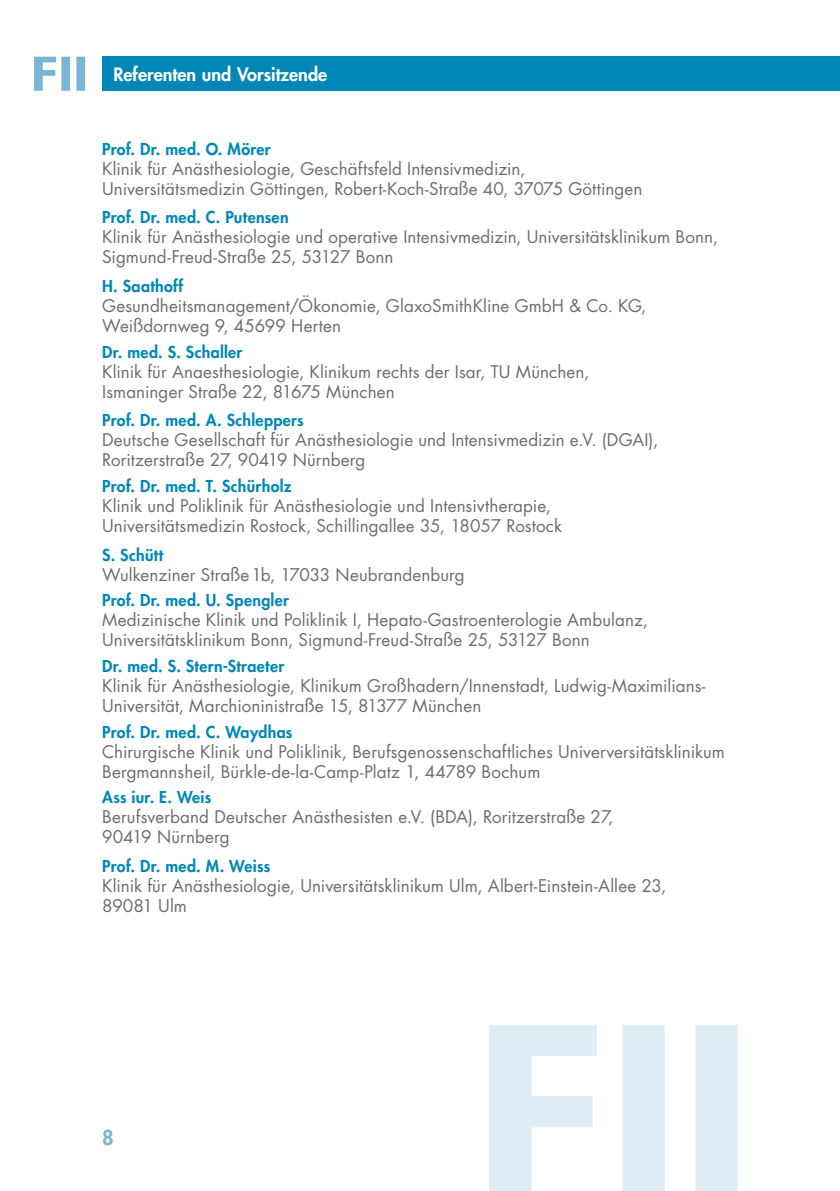
<style>
.page{position:relative;width:840px;height:1191px;background:#fff}
.page>*{position:absolute;margin:0;border:0;box-sizing:border-box;transform-origin:0 0}
.t1{font:800 20px "Futura";color:#7ab5d6}
.t2{font:800 18px "Futura";color:#fff}
.t3{font:17px/20px "Futura";letter-spacing:.005em;color:#6c6d70}
.t4{font:800 16px "Futura";letter-spacing:.02em;color:#0087b8}
</style>
<div class="page">
<div style="left:102px;top:57px;width:737px;height:34px;background:#0087b8"></div>
<svg style="left:34px;top:57px;width:51px;height:34px"></svg>
<svg style="left:489px;top:1025px;width:248px;height:166px;fill:#e1edf5"></svg>
<p class="t2" style="left:113px;top:62px;width:215px">Referenten und Vorsitzende</p>
<p class="t4" style="left:102px;top:138px;width:170px">Prof. Dr. med. O. Mörer</p>
<p class="t3" style="left:102px;top:158px;width:541px">Klinik für Anästhesiologie, Geschäftsfeld Intensivmedizin,<br>Universitätsmedizin Göttingen, Robert-Koch-Straße 40, 37075 Göttingen</p>
<p class="t4" style="left:102px;top:207px;width:188px">Prof. Dr. med. C. Putensen</p>
<p class="t3" style="left:102px;top:227px;width:617px">Klinik für Anästhesiologie und operative Intensivmedizin, Universitätsklinikum Bonn,<br>Sigmund-Freud-Straße 25, 53127 Bonn</p>
<p class="t4" style="left:102px;top:275px;width:83px">H. Saathoff</p>
<p class="t3" style="left:102px;top:295px;width:545px">Gesundheitsmanagement/Ökonomie, GlaxoSmithKline GmbH &amp; Co. KG,<br>Weißdornweg 9, 45699 Herten</p>
<p class="t4" style="left:102px;top:341px;width:142px">Dr. med. S. Schaller</p>
<p class="t3" style="left:102px;top:361px;width:488px">Klinik für Anaesthesiologie, Klinikum rechts der Isar, TU München,<br>Ismaninger Straße 22, 81675 München</p>
<p class="t4" style="left:102px;top:410px;width:203px">Prof. Dr. med. A. Schleppers</p>
<p class="t3" style="left:102px;top:430px;width:557px">Deutsche Gesellschaft für Anästhesiologie und Intensivmedizin e.V. (DGAI),<br>Roritzerstraße 27, 90419 Nürnberg</p>
<p class="t4" style="left:102px;top:475px;width:191px">Prof. Dr. med. T. Schürholz</p>
<p class="t3" style="left:102px;top:495px;width:461px">Klinik und Poliklinik für Anästhesiologie und Intensivtherapie,<br>Universitätsmedizin Rostock, Schillingallee 35, 18057 Rostock</p>
<p class="t4" style="left:102px;top:544px;width:63px">S. Schütt</p>
<p class="t3" style="left:102px;top:564px;width:364px">Wulkenziner Straße1b, 17033 Neubrandenburg</p>
<p class="t4" style="left:102px;top:590px;width:188px">Prof. Dr. med. U. Spengler</p>
<p class="t3" style="left:102px;top:610px;width:547px">Medizinische Klinik und Poliklinik I, Hepato-Gastroenterologie Ambulanz,<br>Universitätsklinikum Bonn, Sigmund-Freud-Straße 25, 53127 Bonn</p>
<p class="t4" style="left:102px;top:655px;width:183px">Dr. med. S. Stern-Straeter</p>
<p class="t3" style="left:102px;top:675px;width:604px">Klinik für Anästhesiologie, Klinikum Großhadern/Innenstadt, Ludwig-Maximilians-<br>Universität, Marchioninistraße 15, 81377 München</p>
<p class="t4" style="left:102px;top:721px;width:192px">Prof. Dr. med. C. Waydhas</p>
<p class="t3" style="left:102px;top:741px;width:624px">Chirurgische Klinik und Poliklinik, Berufsgenossenschaftliches Univerversitätsklinikum<br>Bergmannsheil, Bürkle-de-la-Camp-Platz 1, 44789 Bochum</p>
<p class="t4" style="left:102px;top:787px;width:111px">Ass iur. E. Weis</p>
<p class="t3" style="left:102px;top:807px;width:512px">Berufsverband Deutscher Anästhesisten e.V. (BDA), Roritzerstraße 27,<br>90419 Nürnberg</p>
<p class="t4" style="left:102px;top:855px;width:169px">Prof. Dr. med. M. Weiss</p>
<p class="t3" style="left:102px;top:875px;width:565px">Klinik für Anästhesiologie, Universitätsklinikum Ulm, Albert-Einstein-Allee 23,<br>89081 Ulm</p>
<p class="t1" style="left:102px;top:1123px;width:13px">8</p>
</div>
